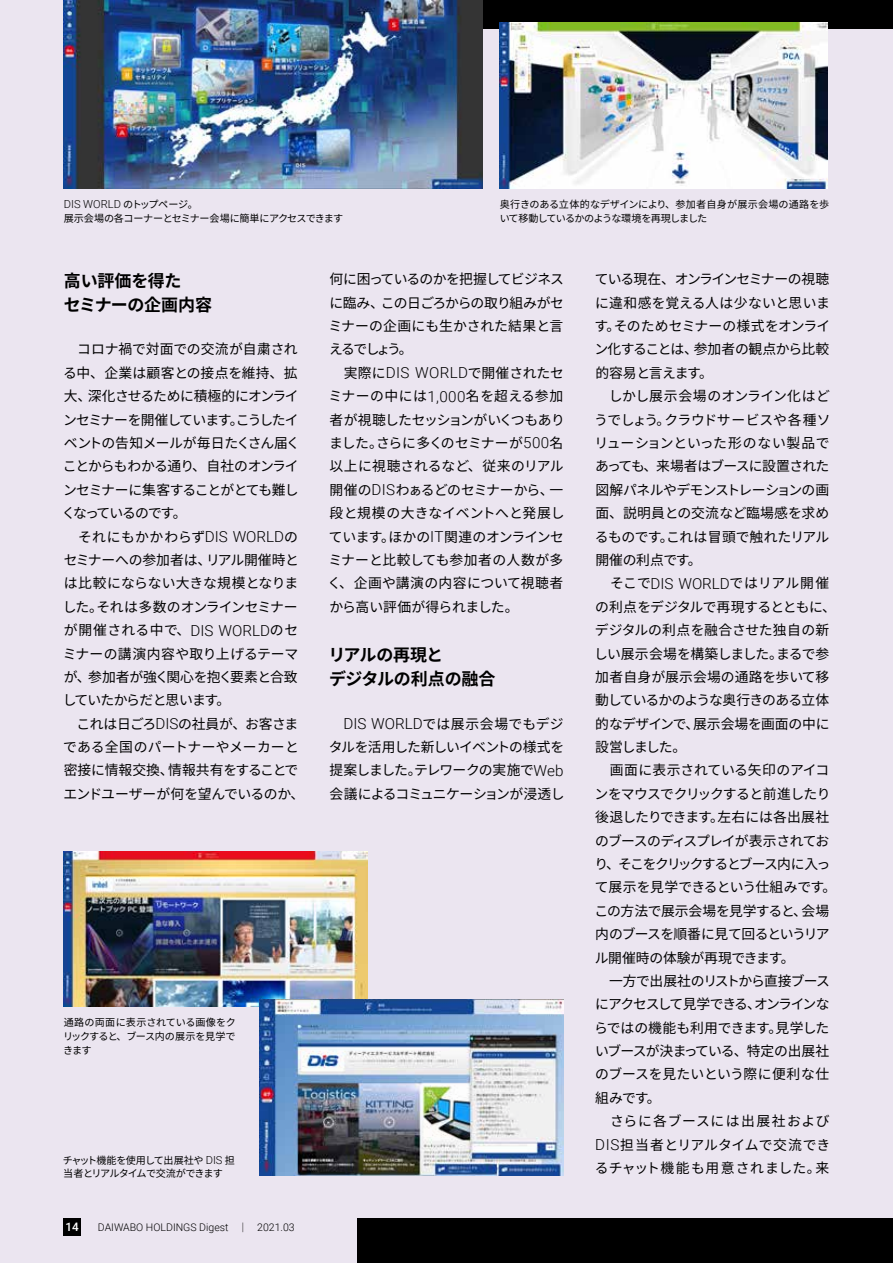
<style>
.page{position:relative;width:893px;height:1263px;background:#ebe5f0}
.page>*{position:absolute;margin:0;border:0;box-sizing:border-box;transform-origin:0 0}
.t1{font:700 16.95px/23.4px "Source Han Sans JP";letter-spacing:-.015em;color:#000}
.t2{font:13.8px/23.4px "Source Han Sans JP";letter-spacing:-.02em;color:#000}
.t3{font:500 11.7px "Roboto";color:#fff}
.t4{font:300 11.1px "Roboto";color:#000}
.t5{font:300 10.5px "Roboto";color:#000}
.t6{font:10.05px/13.8px "Source Han Sans JP";letter-spacing:-.035em;color:#000}
.t7{font:10.05px/13.8px "Source Han Sans JP";letter-spacing:-.065em;color:#000}
.s1{font-family:"Source Han Sans JP";font-weight:400;font-size:10.05px}
.s2{font-family:"Roboto";font-weight:300;font-size:15.15px}
.s3{font-family:"Roboto";font-weight:300;font-size:11.1px}
.s4{font-family:"Source Han Sans JP";font-weight:400;font-size:9.6px}
</style>
<div class="page">
<div style="left:357px;top:0;width:536px;height:29px;background:#000"></div>
<div style="left:357px;top:1218px;width:536px;height:45px;background:#000"></div>
<img style="left:500px;top:23px;width:328px;height:165px">
<img style="left:63px;top:0;width:419px;height:188px">
<img style="left:64px;top:852px;width:304px;height:155px">
<img style="left:259px;top:999px;width:305px;height:176px">
<div style="left:64px;top:1218px;width:17px;height:17px;background:#000"></div>
<p class="t4" style="left:64px;top:197px;width:136px">DIS WORLD <span class="s1">のトップページ。</span></p>
<p class="t6" style="left:64px;top:211px;width:281px">展示会場の各コーナーとセミナー会場に簡単にアクセスできます</p>
<p class="t6" style="left:500px;top:198px;width:331px">奥行きのある立体的なデザインにより、参加者自身が展示会場の通路を歩いて移動しているかのような環境を再現しました</p>
<p class="t1" style="left:64px;top:270px;width:150px">高い評価を得た<br>セミナーの企画内容</p>
<p class="t2" style="left:62px;top:338px;width:244px">　コロナ禍で対面での交流が自粛される中、企業は顧客との接点を維持、拡大、深化させるために積極的にオンラインセミナーを開催しています。こうしたイベントの告知メールが毎日たくさん届くことからもわかる通り、自社のオンラインセミナーに集客することがとても難しくなっているのです。<br>　それにもかかわらず<span class="s2">DIS WORLD</span>のセミナーへの参加者は、リアル開催時とは比較にならない大きな規模となりました。それは多数のオンラインセミナーが開催される中で、<span class="s2">DIS WORLD</span>のセミナーの講演内容や取り上げるテーマが、参加者が強く関心を抱く要素と合致していたからだと思います。<br>　これは日ごろ<span class="s2">DIS</span>の社員が、お客さまである全国のパートナーやメーカーと密接に情報交換、情報共有をすることでエンドユーザーが何を望んでいるのか、</p>
<p class="t2" style="left:328px;top:268px;width:239px">何に困っているのかを把握してビジネスに臨み、この日ごろからの取り組みがセミナーの企画にも生かされた結果と言えるでしょう。<br>　実際に<span class="s2">DIS WORLD</span>で開催されたセミナーの中には<span class="s2">1,000</span>名を超える参加者が視聴したセッションがいくつもありました。さらに多くのセミナーが<span class="s2">500</span>名以上に視聴されるなど、従来のリアル開催の<span class="s2">DIS</span>わぁるどのセミナーから、一段と規模の大きなイベントへと発展しています。ほかの<span class="s2">IT</span>関連のオンラインセミナーと比較しても参加者の人数が多く、企画や講演の内容について視聴者から高い評価が得られました。</p>
<p class="t1" style="left:329px;top:644px;width:169px">リアルの再現と<br>デジタルの利点の融合</p>
<p class="t2" style="left:329px;top:712px;width:237px;text-align:justify;text-indent:14px"><span class="s2">DIS WORLD</span>では展示会場でもデジタルを活用した新しいイベントの様式を提案しました。テレワークの実施で<span class="s2">Web</span>会議によるコミュニケーションが浸透し</p>
<p class="t6" style="left:63px;top:1016px;width:174px;text-align:justify">通路の両面に表示されている画像をクリックすると、ブース内の展示を見学できます</p>
<p class="t7" style="left:63px;top:1153px;width:174px">チャット機能を使用して出展社や <span class="s3">DIS</span> 担当者とリアルタイムで交流ができます</p>
<p class="t3" style="left:66px;top:1219px;width:15px">14</p>
<p class="t5" style="left:98px;top:1220px;width:198px">DAIWABO HOLDINGS Digest<span class="s4">　｜　</span>2021.03</p>
<p class="t2" style="left:594px;top:268px;width:243px">ている現在、オンラインセミナーの視聴に違和感を覚える人は少ないと思います。そのためセミナーの様式をオンライン化することは、参加者の観点から比較的容易と言えます。<br>　しかし展示会場のオンライン化はどうでしょう。クラウドサービスや各種ソリューションといった形のない製品であっても、来場者はブースに設置された図解パネルやデモンストレーションの画面、説明員との交流など臨場感を求めるものです。これは冒頭で触れたリアル開催の利点です。<br>　そこで<span class="s2">DIS WORLD</span>ではリアル開催の利点をデジタルで再現するとともに、デジタルの利点を融合させた独自の新しい展示会場を構築しました。まるで参加者自身が展示会場の通路を歩いて移動しているかのような奥行きのある立体的なデザインで、展示会場を画面の中に設営しました。<br>　画面に表示されている矢印のアイコンをマウスでクリックすると前進したり後退したりできます。左右には各出展社のブースのディスプレイが表示されており、そこをクリックするとブース内に入って展示を見学できるという仕組みです。この方法で展示会場を見学すると、会場内のブースを順番に見て回るというリアル開催時の体験が再現できます。<br>　一方で出展社のリストから直接ブースにアクセスして見学できる、オンラインならではの機能も利用できます。見学したいブースが決まっている、特定の出展社のブースを見たいという際に便利な仕組みです。<br>　さらに各ブースには出展社および<br><span class="s2">DIS</span>担当者とリアルタイムで交流できるチャット機能も用意されました。来</p>
</div>
